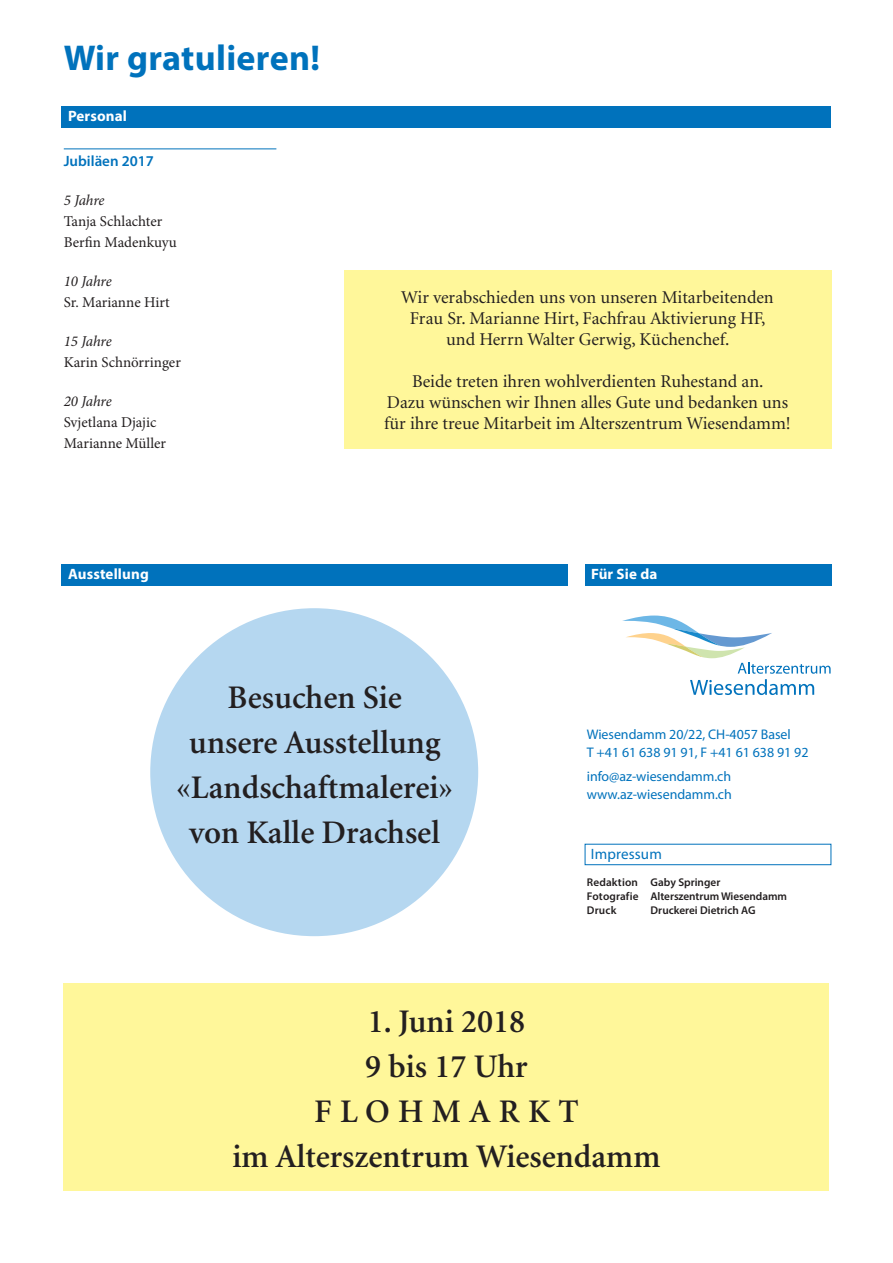
<style>
.page{position:relative;width:893px;height:1263px;background:#fff}
.page>*{position:absolute;margin:0;border:0;box-sizing:border-box;transform-origin:0 0}
.t1{font:700 36px "Myriad Pro";letter-spacing:.01em;color:#0072bc}
.t2{font:600 33px/45px "Minion";color:#231f20;text-align:center}
.t3{font:18px/21px "Minion";color:#231f20;text-align:center}
.t4{font:15px/21px "Minion Pro";color:#231f20}
.t5{font:700 15px "Myriad Pro";letter-spacing:.01em;color:#fff}
.t6{font:italic 15px "Minion Pro";letter-spacing:-.015em;color:#231f20}
.t7{font:600 15px "Myriad Pro";color:#0072bc}
.t8{font:15px "Myriad Pro";letter-spacing:.01em;color:#0072bc}
.t9{font:13.95px/18px "Myriad Pro";letter-spacing:-.005em;color:#0072bc}
.t10{font:600 11.25px/14.2px "Myriad Pro";color:#231f20}
</style>
<div class="page">
<div style="left:62px;top:106px;width:769px;height:22px;background:#0072bc"></div>
<div style="left:62px;top:564px;width:506px;height:22px;background:#0072bc"></div>
<div style="left:585px;top:564px;width:246px;height:22px;background:#0072bc"></div>
<hr style="left:64px;top:148px;width:212px;height:1px;background:#0072bc">
<svg style="left:622px;top:615px;width:209px;height:80px"></svg>
<div style="left:585px;top:844px;width:246px;height:21px;border:1px solid #0072bc"></div>
<div style="left:64px;top:983px;width:765px;height:208px;background:#fff79a"></div>
<div style="left:344px;top:270px;width:487px;height:179px;background:#fff79a"></div>
<div style="left:150px;top:608px;width:328px;height:328px;background:#b5d7f0;border-radius:50%"></div>
<h1 class="t1" style="left:64px;top:34px;width:258px">Wir gratulieren!</h1>
<p class="t5" style="left:68px;top:106px;width:61px">Personal</p>
<p class="t7" style="left:64px;top:151px;width:92px">Jubiläen 2017</p>
<p class="t6" style="left:64px;top:190px;width:42px">5 Jahre</p>
<p class="t4" style="left:64px;top:211px;width:115px">Tanja Schlachter<br>Berfin Madenkuyu</p>
<p class="t6" style="left:64px;top:271px;width:49px">10 Jahre</p>
<p class="t4" style="left:64px;top:292px;width:107px">Sr. Marianne Hirt</p>
<p class="t6" style="left:64px;top:331px;width:49px">15 Jahre</p>
<p class="t4" style="left:64px;top:352px;width:119px">Karin Schnörringer</p>
<p class="t6" style="left:64px;top:391px;width:49px">20 Jahre</p>
<p class="t4" style="left:64px;top:412px;width:104px">Svjetlana Djajic<br>Marianne Müller</p>
<p class="t3" style="left:401px;top:287px;width:374px">Wir verabschieden uns von unseren Mitarbeitenden<br>Frau Sr. Marianne Hirt, Fachfrau Aktivierung HF, und Herrn Walter Gerwig, Küchenchef.</p>
<p class="t3" style="left:384px;top:371px;width:408px">Beide treten ihren wohlverdienten Ruhestand an.<br>Dazu wünschen wir Ihnen alles Gute und bedanken uns für ihre treue Mitarbeit im Alterszentrum Wiesendamm!</p>
<p class="t5" style="left:68px;top:564px;width:82px">Ausstellung</p>
<p class="t5" style="left:591px;top:564px;width:68px">Für Sie da</p>
<h2 class="t2" style="left:176px;top:676px;width:278px">Besuchen Sie<br>unsere Ausstellung «Landschaftmalerei» von Kalle Drachsel</h2>
<p class="t9" style="left:587px;top:725px;width:223px">Wiesendamm 20/22, CH-4057 Basel<br>T +41 61 638 91 91, F +41 61 638 91 92</p>
<p class="t9" style="left:587px;top:767px;width:147px">info@az-wiesendamm.ch www.az-wiesendamm.ch</p>
<p class="t8" style="left:591px;top:845px;width:72px">Impressum</p>
<p class="t10" style="left:587px;top:875px;width:202px">Redaktion Gaby Springer<br>Fotografie Alterszentrum Wiesendamm<br>Druck</p>
<p class="t10" style="left:651px;top:903px;width:107px">Druckerei Dietrich AG</p>
<h2 class="t2" style="left:233px;top:1000px;width:429px">1. Juni 2018<br>9 bis 17 Uhr<br>FLOHMARKT<br>im Alterszentrum Wiesendamm</h2>
</div>
